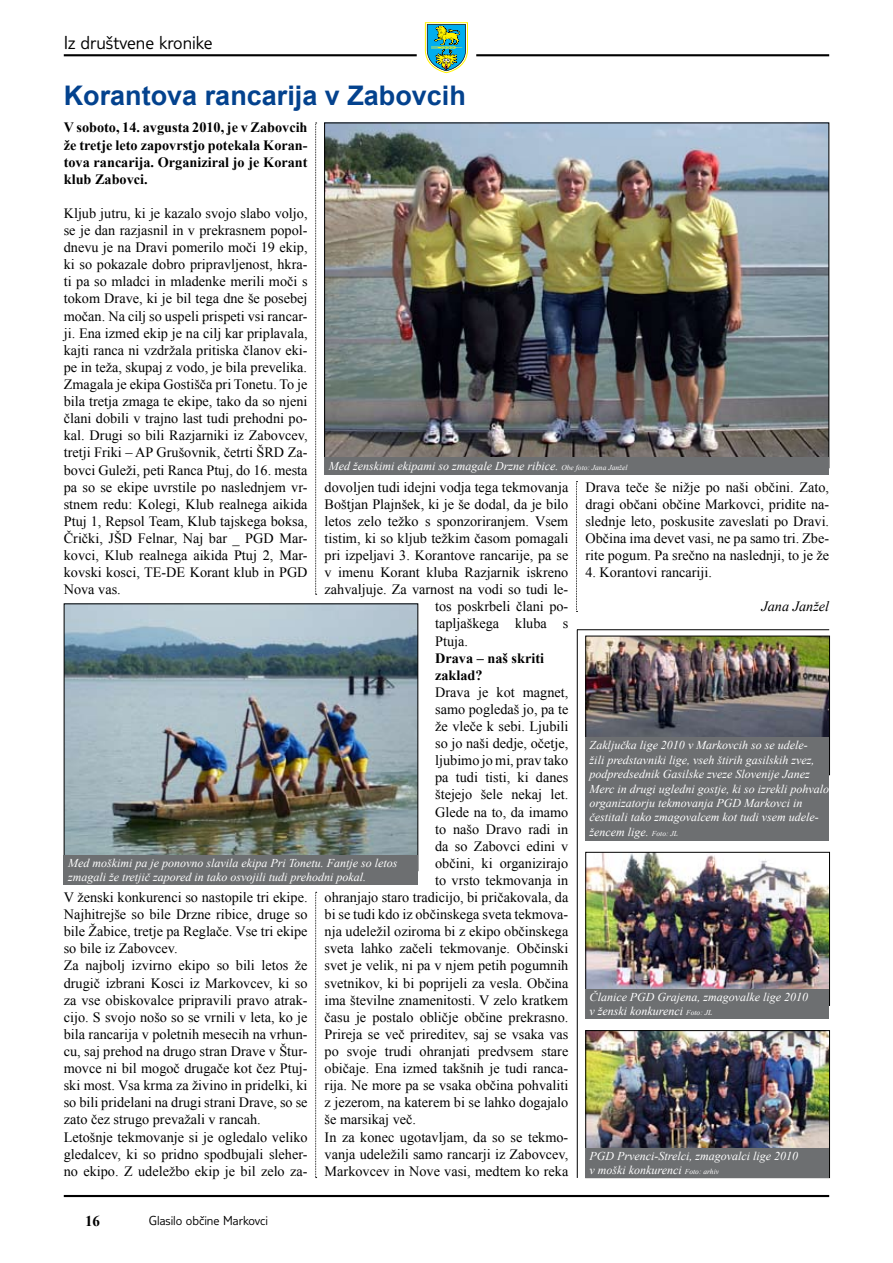
<style>
.page{position:relative;width:893px;height:1263px;background:#fff}
.page>*{position:absolute;margin:0;border:0;box-sizing:border-box;transform-origin:0 0}
.t1{font:700 27px "Arial";color:#03428e}
.t2{font:300 19.5px "TUI Type";color:#000}
.t3{font:700 15px "Times New Roman";color:#000}
.t4{font:14.25px/17.1px "Times New Roman";color:#000;text-align:justify}
.t5{font:700 14.25px/17.1px "Times New Roman";color:#000;text-align:justify}
.t6{font:italic 14.25px "Times New Roman";color:#000}
.t7{font:300 13.5px "TUI Type";color:#000}
.t8{font:italic 12px/14.4px "Times New Roman";color:#fff}
.s1{font-size:7.5px}
</style>
<div class="page">
<hr style="left:64px;top:54px;width:353px;height:2px;background:#000">
<hr style="left:476px;top:54px;width:353px;height:2px;background:#000">
<hr style="left:64px;top:1195px;width:765px;height:2px;background:#000">
<svg style="left:425px;top:22px;width:43px;height:51px;background:#6fb69b"></svg>
<img style="left:326px;top:125px;width:501px;height:332px">
<img style="left:66px;top:605px;width:350px;height:250px">
<hr style="left:577px;top:630px;width:1px;height:548px;background:#000">
<hr style="left:577px;top:629px;width:252px;height:1px;background:#000">
<div style="left:64px;top:855px;width:354px;height:29px;background:#6d6f71"></div>
<div style="left:325px;top:457px;width:504px;height:17px;background:#6d6f71"></div>
<img style="left:587px;top:638px;width:241px;height:99px">
<div style="left:585px;top:636px;width:245px;height:139px;border:1px solid #000"></div>
<div style="left:585px;top:737px;width:244px;height:103px;background:#6d6f71"></div>
<img style="left:587px;top:854px;width:241px;height:135px">
<div style="left:585px;top:852px;width:245px;height:154px;border:1px solid #000"></div>
<div style="left:585px;top:989px;width:244px;height:29px;background:#6d6f71"></div>
<img style="left:587px;top:1032px;width:241px;height:116px">
<div style="left:585px;top:1030px;width:245px;height:148px;border:1px solid #000"></div>
<div style="left:585px;top:1148px;width:244px;height:30px;background:#6d6f71"></div>
<svg style="left:315px;top:123px;width:2px;height:472px"></svg>
<svg style="left:315px;top:892px;width:2px;height:286px"></svg>
<svg style="left:576px;top:481px;width:1px;height:131px"></svg>
<h2 class="t2" style="left:64px;top:32px;width:150px">Iz društvene kronike</h2>
<h1 class="t1" style="left:64px;top:77px;width:404px">Korantova rancarija v Zabovcih</h1>
<p class="t5" style="left:64px;top:119px;width:245px">V soboto, 14. avgusta 2010, je v Zabovcih že tretje leto zapovrstjo potekala Koran&shy;tova rancarija. Organiziral jo je Korant klub Zabovci.</p>
<p class="t4" style="left:64px;top:204px;width:245px">Kljub jutru, ki je kazalo svojo slabo voljo, se je dan razjasnil in v prekrasnem popol&shy;dnevu je na Dravi pomerilo moči 19 ekip, ki so pokazale dobro pripravljenost, hkra&shy;ti pa so mladci in mladenke merili moči s tokom Drave, ki je bil tega dne še posebej močan. Na cilj so uspeli prispeti vsi rancar&shy;ji. Ena izmed ekip je na cilj kar priplavala, kajti ranca ni vzdržala pritiska članov eki&shy;pe in teža, skupaj z vodo, je bila prevelika.<br>Zmagala je ekipa Gostišča pri Tonetu. To je bila tretja zmaga te ekipe, tako da so njeni člani dobili v trajno last tudi prehodni po&shy;kal. Drugi so bili Razjarniki iz Zabovcev, tretji Friki – AP Grušovnik, četrti ŠRD Za&shy;bovci Guleži, peti Ranca Ptuj, do 16. mesta pa so se ekipe uvrstile po naslednjem vr&shy;stnem redu: Kolegi, Klub realnega aikida Ptuj 1, Repsol Team, Klub tajskega boksa, Črički, JŠD Felnar, Naj bar _ PGD Mar&shy;kovci, Klub realnega aikida Ptuj 2, Mar&shy;kovski kosci, TE-DE Korant klub in PGD Nova vas.</p>
<p class="t8" style="left:329px;top:458px;width:300px">Med ženskimi ekipami so zmagale Drzne ribice. <span class="s1">Obe foto: Jana Janžel</span></p>
<p class="t4" style="left:325px;top:478px;width:245px">dovoljen tudi idejni vodja tega tekmovanja</p>
<p class="t4" style="left:325px;top:495px;width:245px">Boštjan Plajnšek, ki je še dodal, da je bilo</p>
<p class="t4" style="left:325px;top:512px;width:245px">letos zelo težko s sponzoriranjem. Vsem</p>
<p class="t4" style="left:325px;top:529px;width:245px">tistim, ki so kljub težkim časom pomagali</p>
<p class="t4" style="left:325px;top:546px;width:245px">pri izpeljavi 3. Korantove rancarije, pa se</p>
<p class="t4" style="left:325px;top:564px;width:245px">v imenu Korant kluba Razjarnik iskreno</p>
<p class="t4" style="left:325px;top:581px;width:245px">zahvaljuje. Za varnost na vodi so tudi le-</p>
<p class="t4" style="left:435px;top:598px;width:135px">tos poskrbeli člani po-</p>
<p class="t4" style="left:435px;top:615px;width:135px">tapljaškega kluba s</p>
<p class="t4" style="left:435px;top:632px;width:34px">Ptuja.</p>
<p class="t5" style="left:435px;top:649px;width:110px">Drava – naš skriti zaklad?</p>
<p class="t4" style="left:435px;top:683px;width:135px">Drava je kot magnet,</p>
<p class="t4" style="left:435px;top:700px;width:135px">samo pogledaš jo, pa te</p>
<p class="t4" style="left:435px;top:717px;width:135px">že vleče k sebi. Ljubili</p>
<p class="t4" style="left:435px;top:735px;width:135px">so jo naši dedje, očetje,</p>
<p class="t4" style="left:435px;top:752px;width:135px">ljubimo jo mi, prav tako</p>
<p class="t4" style="left:435px;top:769px;width:135px">pa tudi tisti, ki danes</p>
<p class="t4" style="left:435px;top:786px;width:135px">štejejo šele nekaj let.</p>
<p class="t4" style="left:435px;top:803px;width:135px">Glede na to, da imamo</p>
<p class="t4" style="left:435px;top:820px;width:135px">to našo Dravo radi in</p>
<p class="t4" style="left:435px;top:837px;width:135px">da so Zabovci edini v</p>
<p class="t4" style="left:435px;top:854px;width:135px">občini, ki organizirajo</p>
<p class="t4" style="left:435px;top:871px;width:135px">to vrsto tekmovanja in</p>
<p class="t4" style="left:325px;top:888px;width:245px">ohranjajo staro tradicijo, bi pričakovala, da</p>
<p class="t4" style="left:325px;top:906px;width:245px">bi se tudi kdo iz občinskega sveta tekmova-</p>
<p class="t4" style="left:325px;top:923px;width:245px">nja udeležil oziroma bi z ekipo občinskega</p>
<p class="t4" style="left:325px;top:940px;width:245px">sveta lahko začeli tekmovanje. Občinski</p>
<p class="t4" style="left:325px;top:957px;width:245px">svet je velik, ni pa v njem petih pogumnih</p>
<p class="t4" style="left:325px;top:974px;width:245px">svetnikov, ki bi poprijeli za vesla. Občina</p>
<p class="t4" style="left:325px;top:991px;width:245px">ima številne znamenitosti. V zelo kratkem</p>
<p class="t4" style="left:325px;top:1008px;width:245px">času je postalo obličje občine prekrasno.</p>
<p class="t4" style="left:325px;top:1025px;width:245px">Prireja se več prireditev, saj se vsaka vas</p>
<p class="t4" style="left:325px;top:1042px;width:245px">po svoje trudi ohranjati predvsem stare</p>
<p class="t4" style="left:325px;top:1059px;width:245px">običaje. Ena izmed takšnih je tudi ranca-</p>
<p class="t4" style="left:325px;top:1077px;width:245px">rija. Ne more pa se vsaka občina pohvaliti</p>
<p class="t4" style="left:325px;top:1094px;width:245px">z jezerom, na katerem bi se lahko dogajalo</p>
<p class="t4" style="left:325px;top:1111px;width:93px">še marsikaj več.</p>
<p class="t4" style="left:325px;top:1128px;width:245px">In za konec ugotavljam, da so se tekmo-</p>
<p class="t4" style="left:325px;top:1145px;width:245px">vanja udeležili samo rancarji iz Zabovcev,</p>
<p class="t4" style="left:325px;top:1162px;width:245px">Markovcev in Nove vasi, medtem ko reka</p>
<p class="t4" style="left:585px;top:478px;width:245px">Drava teče še nižje po naši občini. Zato, dragi občani občine Markovci, pridite na&shy;slednje leto, poskusite zaveslati po Dravi.<br>Občina ima devet vasi, ne pa samo tri. Zbe&shy;rite pogum. Pa srečno na naslednji, to je že</p>
<p class="t4" style="left:585px;top:564px;width:128px">4. Korantovi rancariji.</p>
<p class="t6" style="left:761px;top:597px;width:69px">Jana Janžel</p>
<p class="t8" style="left:590px;top:738px;width:241px">Zaključka lige 2010 v Markovcih so se udele-<br>žili predstavniki lige, vseh štirih gasilskih zvez, podpredsednik Gasilske zveze Slovenije Janez Merc in drugi ugledni gostje, ki so izrekli pohvalo organizatorju tekmovanja PGD Markovci in čestitali tako zmagovalcem kot tudi vsem udele&shy;žencem lige. <span class="s1">Foto: JL</span></p>
<p class="t8" style="left:68px;top:855px;width:331px">Med moškimi pa je ponovno slavila ekipa Pri Tonetu. Fantje so letos zmagali že tretjič zapored in tako osvojili tudi prehodni pokal.</p>
<p class="t4" style="left:64px;top:888px;width:245px;text-align:left">V ženski konkurenci so nastopile tri ekipe.<br>Najhitrejše so bile Drzne ribice, druge so bile Žabice, tretje pa Reglače. Vse tri ekipe so bile iz Zabovcev.<br>Za najbolj izvirno ekipo so bili letos že drugič izbrani Kosci iz Markovcev, ki so za vse obiskovalce pripravili pravo atrak&shy;cijo. S svojo nošo so se vrnili v leta, ko je bila rancarija v poletnih mesecih na vrhun&shy;cu, saj prehod na drugo stran Drave v Štur&shy;movce ni bil mogoč drugače kot čez Ptuj&shy;ski most. Vsa krma za živino in pridelki, ki so bili pridelani na drugi strani Drave, so se zato čez strugo prevažali v rancah.<br>Letošnje tekmovanje si je ogledalo veliko gledalcev, ki so pridno spodbujali sleher&shy;no ekipo. Z udeležbo ekip je bil zelo za-</p>
<p class="t8" style="left:590px;top:989px;width:220px">Članice PGD Grajena, zmagovalke lige 2010 v ženski konkurenci <span class="s1">Foto: JL</span></p>
<p class="t8" style="left:590px;top:1148px;width:210px">PGD Prvenci-Strelci, zmagovalci lige 2010 v moški konkurenci <span class="s1">Foto: arhiv</span></p>
<p class="t3" style="left:85px;top:1210px;width:16px">16</p>
<p class="t7" style="left:149px;top:1213px;width:121px">Glasilo občine Markovci</p>
</div>
